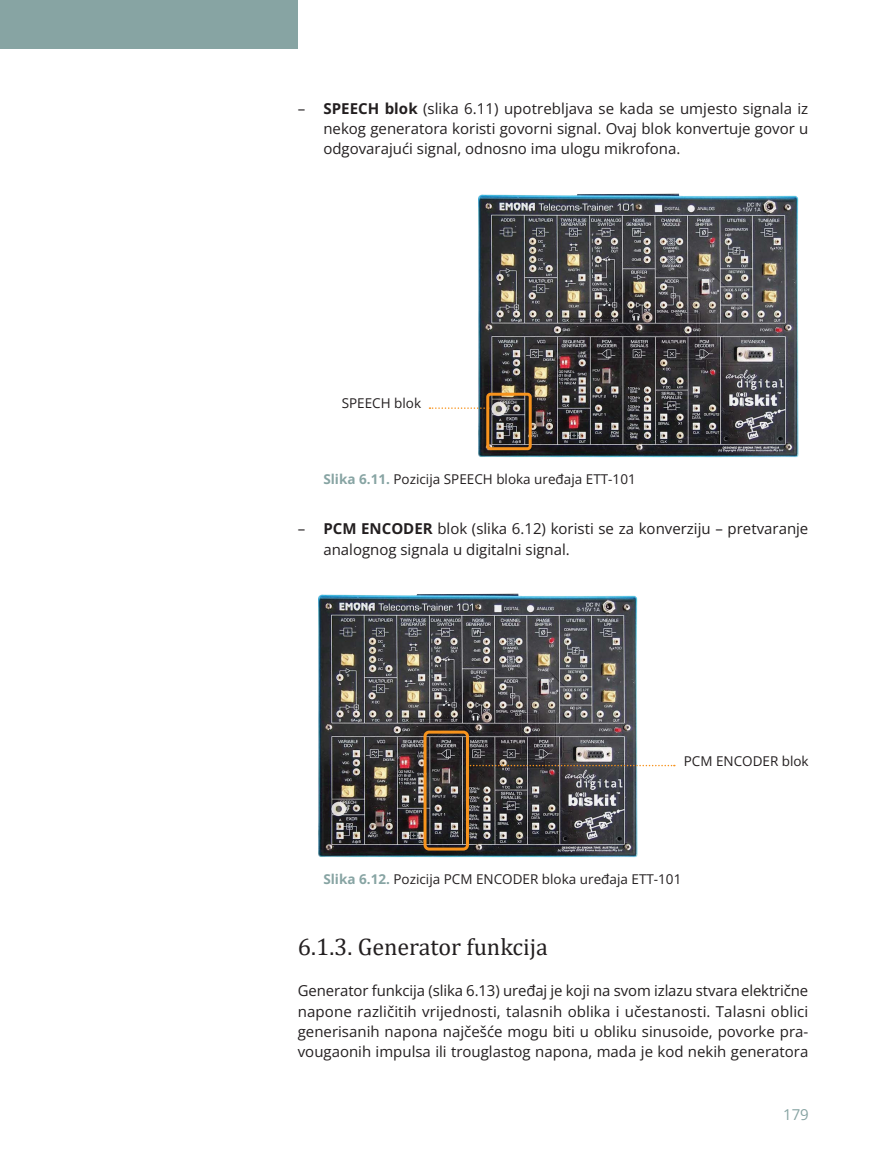
<style>
.page{position:relative;width:885px;height:1174px;background:#fff}
.page>*{position:absolute;margin:0;border:0;box-sizing:border-box;transform-origin:0 0}
.t1{font:24px "Cambria";color:#231f20}
.t2{font:15px/20.2px "Open Sans";color:#231f20;text-align:justify}
.t3{font:15px "Open Sans";color:#87a4a3}
.t4{font:13.5px "Open Sans";color:#231f20}
.s1{font-weight:700}
.s2{font-weight:700;color:#87a4a3}
</style>
<div class="page">
<img style="left:479px;top:194px;width:319px;height:263px">
<div style="left:486px;top:393px;width:45px;height:57px;border:3px solid #f7931d;border-radius:3px"></div>
<svg style="left:429px;top:407px;width:59px;height:2px"></svg>
<img style="left:318px;top:594px;width:319px;height:263px">
<div style="left:423px;top:730px;width:46px;height:120px;border:3px solid #f7931d;border-radius:4px"></div>
<svg style="left:467px;top:765px;width:207px;height:1px"></svg>
<div style="left:0;top:0;width:298px;height:49px;background:#87a4a3"></div>
<p class="t2" style="left:323px;top:98px;width:486px;text-indent:-25px">– <span class="s1">SPEECH blok</span> (slika 6.11) upotrebljava se kada se umjesto signala iz nekog generatora koristi govorni signal. Ovaj blok konvertuje govor u odgovarajući signal, odnosno ima ulogu mikrofona.</p>
<p class="t4" style="left:341px;top:394px;width:81px">SPEECH blok</p>
<p class="t4" style="left:323px;top:470px;width:314px"><span class="s2">Slika 6.11.</span> Pozicija SPEECH bloka uređaja ETT-101</p>
<p class="t2" style="left:323px;top:518px;width:486px;text-indent:-25px">– <span class="s1">PCM ENCODER</span> blok (slika 6.12) koristi se za konverziju – pretvaranje analognog signala u digitalni signal.</p>
<p class="t4" style="left:683px;top:751px;width:126px">PCM ENCODER blok</p>
<p class="t4" style="left:323px;top:870px;width:359px"><span class="s2">Slika 6.12.</span> Pozicija PCM ENCODER bloka uređaja ETT-101</p>
<h1 class="t1" style="left:298px;top:932px;width:251px">6.1.3. Generator funkcija</h1>
<p class="t2" style="left:298px;top:980px;width:512px">Generator funkcija (slika 6.13) uređaj je koji na svom izlazu stvara električne napone različitih vrijednosti, talasnih oblika i učestanosti. Talasni oblici generisanih napona najčešće mogu biti u obliku sinusoide, povorke pra&shy;vougaonih impulsa ili trouglastog napona, mada je kod nekih generatora</p>
<p class="t3" style="left:783px;top:1104px;width:27px">179</p>
</div>
